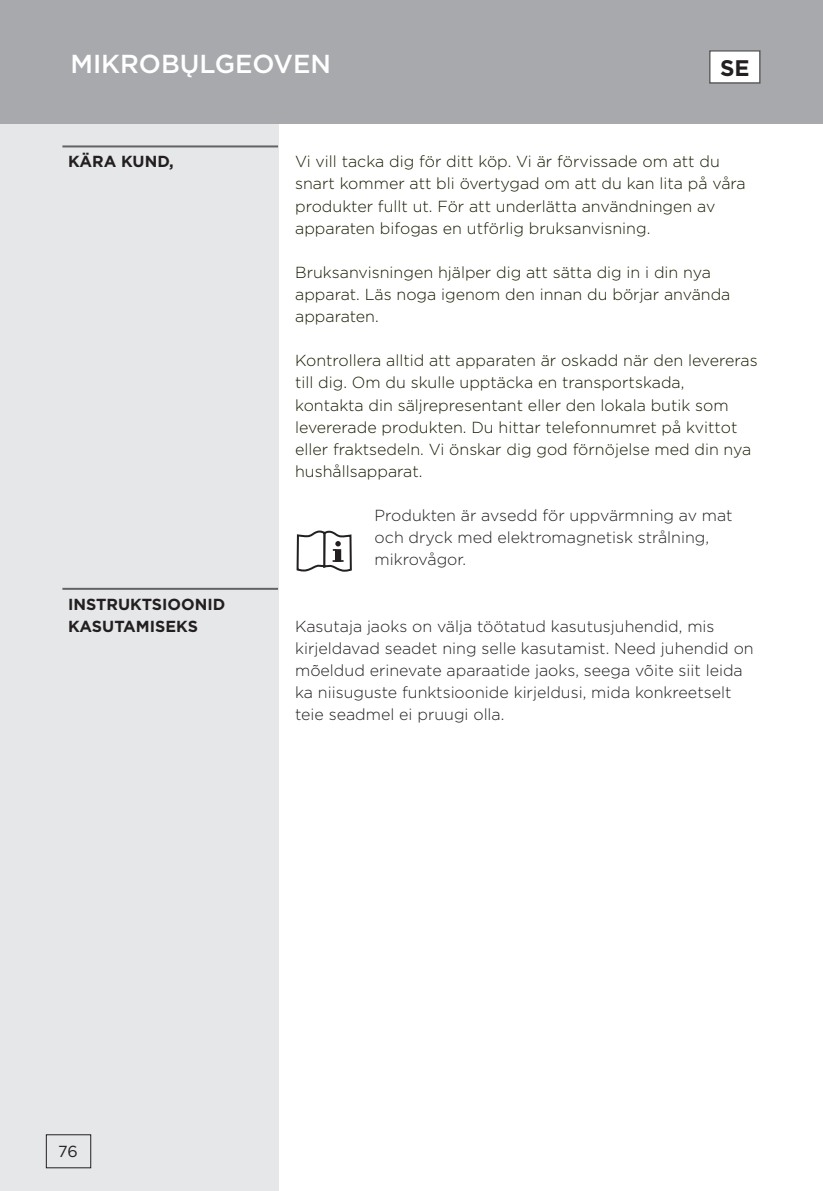
<style>
.page{position:relative;width:823px;height:1191px;background:#fff}
.page>*{position:absolute;margin:0;border:0;box-sizing:border-box;transform-origin:0 0}
.naslov_1{font:500 26px "Gotham";color:#fff}
.besedilo{font:700 22.6px "Gotham";color:#231f20}
.besedilo-2{font:300 16px/22.2px "Gotham";color:#191a00}
.besedilo-3{font:300 16px/22.2px "Gotham";color:#231f20}
.naslov_2a{font:700 16px/22.2px "Gotham";color:#231f20}
.t1{font:16px "Gotham";color:#231f20}
</style>
<div class="page">
<div style="left:0;top:0;width:278px;height:1191px;background:#e6e7e9"></div>
<div style="left:46px;top:1134px;width:45px;height:34px;border:1px solid #231f20"></div>
<svg style="left:296px;top:530px;width:55px;height:41px"></svg>
<hr style="left:62px;top:145px;width:216px;height:2px;background:#636366">
<div style="left:0;top:0;width:822px;height:123px;background:#a8a9ad"></div>
<div style="left:709px;top:51px;width:50px;height:32px;background:#fff"></div>
<div style="left:708px;top:50px;width:52px;height:34px;border:1px solid #57585a"></div>
<hr style="left:62px;top:588px;width:216px;height:2px;background:#636366">
<p class="naslov_1" style="left:70px;top:47px;width:262px">MIKROBŲLGEOVEN</p>
<p class="besedilo" style="left:719px;top:53px;width:31px">SE</p>
<p class="naslov_2a" style="left:68px;top:150px;width:107px">KÄRA KUND,</p>
<p class="naslov_2a" style="left:68px;top:593px;width:159px">INSTRUKTSIOONID<br>KASUTAMISEKS</p>
<p class="besedilo-2" style="left:295px;top:150px;width:452px">Vi vill tacka dig för ditt köp. Vi är förvissade om att du snart kommer att bli övertygad om att du kan lita på våra produkter fullt ut. För att underlätta användningen av apparaten bifogas en utförlig bruksanvisning.</p>
<p class="besedilo-2" style="left:295px;top:261px;width:436px">Bruksanvisningen hjälper dig att sätta dig in i din nya apparat. Läs noga igenom den innan du börjar använda apparaten.</p>
<p class="besedilo-2" style="left:295px;top:349px;width:464px">Kontrollera alltid att apparaten är oskadd när den levereras till dig. Om du skulle upptäcka en transportskada,<br>kontakta din säljrepresentant eller den lokala butik som levererade produkten. Du hittar telefonnumret på kvittot eller fraktsedeln. Vi önskar dig god förnöjelse med din nya hushållsapparat.</p>
<p class="besedilo-3" style="left:374px;top:504px;width:359px">Produkten är avsedd för uppvärmning av mat och dryck med elektromagnetisk strålning, mikrovågor.</p>
<p class="besedilo-3" style="left:295px;top:614px;width:460px">Kasutaja jaoks on välja töötatud kasutusjuhendid, mis kirjeldavad seadet ning selle kasutamist. Need juhendid on mõeldud erinevate aparaatide jaoks, seega võite siit leida ka niisuguste funktsioonide kirjeldusi, mida konkreetselt teie seadmel ei pruugi olla.</p>
<p class="t1" style="left:58px;top:1140px;width:21px">76</p>
</div>
